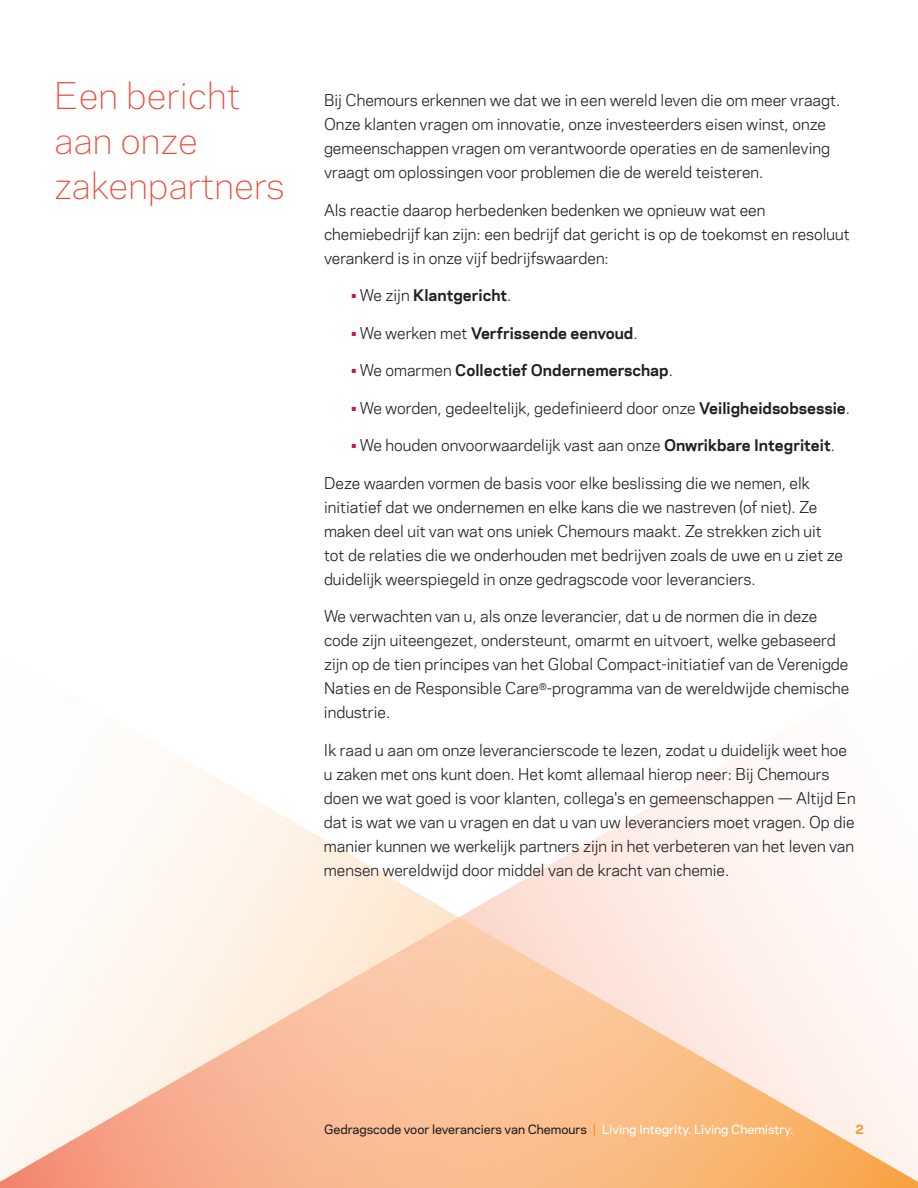
<style>
.page{position:relative;width:918px;height:1188px;background:#fff}
.page>*{position:absolute;margin:0;border:0;box-sizing:border-box;transform-origin:0 0}
.t1{font:300 34.5px/45px "Chemours Sans";color:#ef4835}
.t2{font:15px/24px "Chemours Sans";color:#231f20}
.t3{font:700 15px "Chemours Sans";color:#231f20}
.t4{font:500 12px "Chemours Sans";color:#231f20}
.t5{font:700 12px "Chemours Sans";color:#f6911e}
.s1{font-weight:400;color:#d20c54}
.s2{font-weight:400}
.s3{color:#d20c54}
.s4{font-weight:700}
.s5{color:#f6911e}
.s6{color:#fff}
</style>
<div class="page">
<svg style="left:0;top:753px;width:918px;height:435px"></svg>
<h1 class="t1" style="left:54px;top:71px;width:232px">Een bericht aan onze zakenpartners</h1>
<p class="t2" style="left:324px;top:88px;width:518px">Bij Chemours erkennen we dat we in een wereld leven die om meer vraagt.<br>Onze klanten vragen om innovatie, onze investeerders eisen winst, onze gemeenschappen vragen om verantwoorde operaties en de samenleving vraagt om oplossingen voor problemen die de wereld teisteren.</p>
<p class="t2" style="left:324px;top:197px;width:527px">Als reactie daarop herbedenken bedenken we opnieuw wat een chemiebedrijf kan zijn: een bedrijf dat gericht is op de toekomst en resoluut verankerd is in onze vijf bedrijfswaarden:</p>
<p class="t3" style="left:351px;top:284px;width:162px"><span class="s1">•</span> <span class="s2">We zijn</span> Klantgericht<span class="s2">.</span></p>
<p class="t3" style="left:351px;top:322px;width:288px"><span class="s1">•</span> <span class="s2">We werken met</span> Verfrissende eenvoud<span class="s2">.</span></p>
<p class="t3" style="left:351px;top:359px;width:323px"><span class="s1">•</span> <span class="s2">We omarmen</span> Collectief Ondernemerschap<span class="s2">.</span></p>
<p class="t2" style="left:351px;top:395px;width:501px"><span class="s3">•</span> We worden, gedeeltelijk, gedefinieerd door onze <span class="s4">Veiligheidsobsessie</span>.</p>
<p class="t2" style="left:351px;top:433px;width:486px"><span class="s3">•</span> We houden onvoorwaardelijk vast aan onze <span class="s4">Onwrikbare Integriteit</span>.</p>
<p class="t2" style="left:324px;top:470px;width:521px">Deze waarden vormen de basis voor elke beslissing die we nemen, elk initiatief dat we ondernemen en elke kans die we nastreven (of niet). Ze maken deel uit van wat ons uniek Chemours maakt. Ze strekken zich uit tot de relaties die we onderhouden met bedrijven zoals de uwe en u ziet ze duidelijk weerspiegeld in onze gedragscode voor leveranciers.</p>
<p class="t2" style="left:324px;top:604px;width:527px">We verwachten van u, als onze leverancier, dat u de normen die in deze code zijn uiteengezet, ondersteunt, omarmt en uitvoert, welke gebaseerd zijn op de tien principes van het Global Compact-initiatief van de Verenigde Naties en de Responsible Care<sup>®</sup>-programma van de wereldwijde chemische industrie.</p>
<p class="t2" style="left:324px;top:737px;width:533px">Ik raad u aan om onze leverancierscode te lezen, zodat u duidelijk weet hoe u zaken met ons kunt doen. Het komt allemaal hierop neer: Bij Chemours doen we wat goed is voor klanten, collega's en gemeenschappen — Altijd En dat is wat we van u vragen en dat u van uw leveranciers moet vragen. Op die manier kunnen we werkelijk partners zijn in het verbeteren van het leven van mensen wereldwijd door middel van de kracht van chemie.</p>
<p class="t4" style="left:324px;top:1120px;width:471px">Gedragscode voor leveranciers van Chemours <span class="s5">|</span> <span class="s6">Living Integrity. Living Chemistry.</span></p>
<p class="t5" style="left:856px;top:1120px;width:10px">2</p>
</div>
